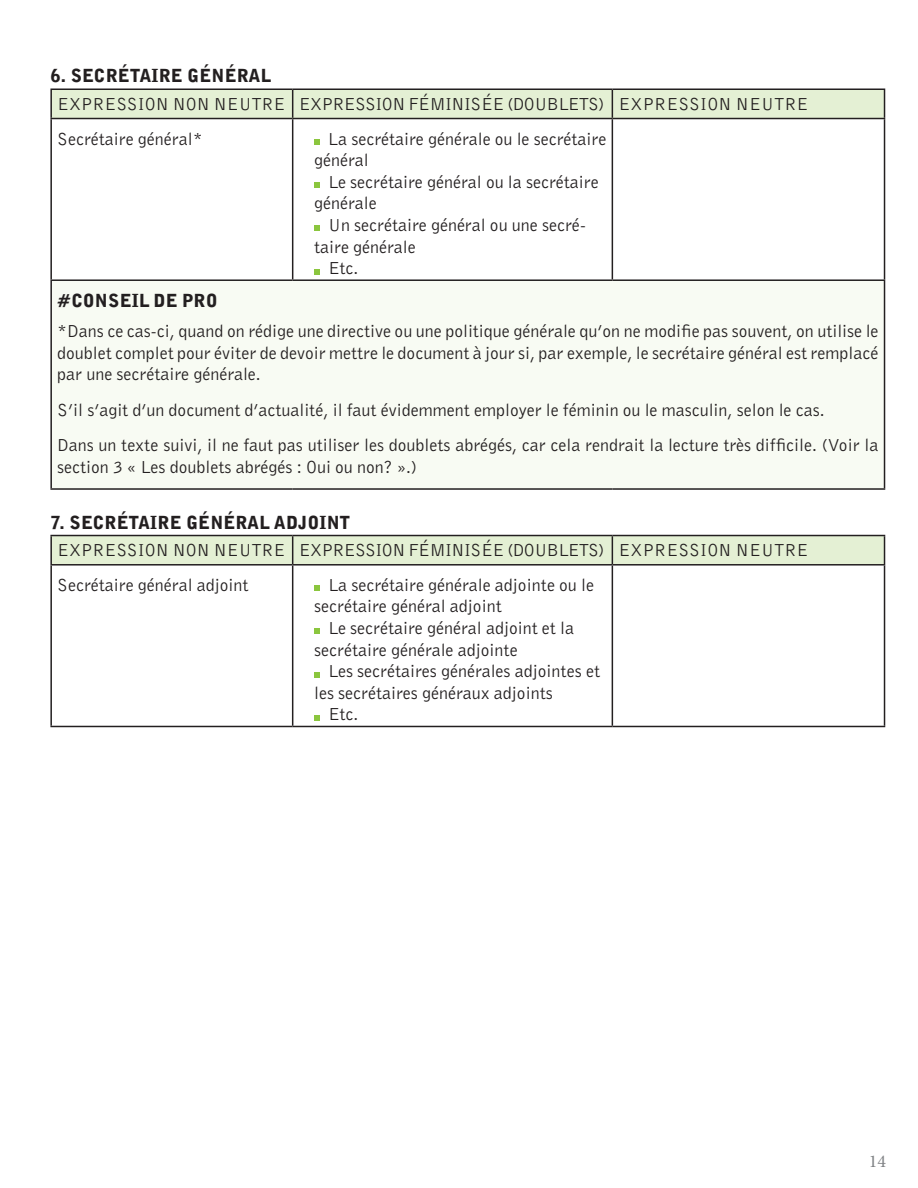
<style>
.page{position:relative;width:918px;height:1188px;background:#fff}
.page>*{position:absolute;margin:0;border:0;box-sizing:border-box;transform-origin:0 0}
.t1{font:18px/21.6px "Bell Gothic";color:#231f20}
.t2{font:900 18px "Bell Gothic";letter-spacing:.01em;color:#231f20}
.t3{font:18px "Minion Pro";color:#808285}
</style>
<div class="page">
<div style="left:51px;top:280px;width:834px;height:209px;background:#f8fbf3"></div>
<hr style="left:50px;top:89px;width:243px;height:1px;background:#231f20">
<hr style="left:50px;top:90px;width:2px;height:28px;background:#231f20">
<svg style="left:51px;top:89px;width:834px;height:29px;background:#dae5cb"></svg>
<hr style="left:50px;top:118px;width:243px;height:1px;background:#231f20">
<hr style="left:50px;top:119px;width:2px;height:160px;background:#231f20">
<hr style="left:293px;top:118px;width:319px;height:1px;background:#231f20">
<hr style="left:292px;top:119px;width:1px;height:160px;background:#231f20">
<hr style="left:612px;top:118px;width:273px;height:1px;background:#231f20">
<hr style="left:612px;top:119px;width:1px;height:160px;background:#231f20">
<hr style="left:884px;top:119px;width:1px;height:160px;background:#231f20">
<hr style="left:50px;top:279px;width:243px;height:2px;background:#231f20">
<hr style="left:50px;top:281px;width:2px;height:207px;background:#231f20">
<hr style="left:293px;top:279px;width:319px;height:2px;background:#231f20">
<hr style="left:612px;top:279px;width:273px;height:2px;background:#231f20">
<hr style="left:884px;top:281px;width:1px;height:207px;background:#231f20">
<hr style="left:50px;top:488px;width:243px;height:2px;background:#231f20">
<hr style="left:293px;top:488px;width:319px;height:2px;background:#231f20">
<hr style="left:612px;top:488px;width:273px;height:2px;background:#231f20">
<svg style="left:314px;top:139px;width:6px;height:6px"></svg>
<svg style="left:314px;top:183px;width:6px;height:5px"></svg>
<svg style="left:314px;top:226px;width:6px;height:5px"></svg>
<svg style="left:314px;top:269px;width:6px;height:5px"></svg>
<hr style="left:50px;top:535px;width:243px;height:1px;background:#231f20">
<hr style="left:50px;top:536px;width:2px;height:28px;background:#231f20">
<hr style="left:293px;top:535px;width:319px;height:1px;background:#231f20">
<hr style="left:612px;top:535px;width:273px;height:1px;background:#231f20">
<div style="left:51px;top:536px;width:834px;height:28px;background:#e4f0d4"></div>
<hr style="left:50px;top:564px;width:243px;height:2px;background:#231f20">
<hr style="left:50px;top:566px;width:2px;height:160px;background:#231f20">
<hr style="left:293px;top:564px;width:319px;height:2px;background:#231f20">
<hr style="left:292px;top:566px;width:1px;height:160px;background:#231f20">
<hr style="left:612px;top:564px;width:273px;height:2px;background:#231f20">
<hr style="left:612px;top:566px;width:1px;height:160px;background:#231f20">
<hr style="left:884px;top:566px;width:1px;height:160px;background:#231f20">
<hr style="left:50px;top:726px;width:243px;height:1px;background:#231f20">
<hr style="left:293px;top:726px;width:319px;height:1px;background:#231f20">
<hr style="left:612px;top:726px;width:273px;height:1px;background:#231f20">
<svg style="left:314px;top:586px;width:6px;height:5px"></svg>
<svg style="left:314px;top:629px;width:6px;height:5px"></svg>
<svg style="left:314px;top:672px;width:6px;height:5px"></svg>
<svg style="left:314px;top:715px;width:6px;height:5px"></svg>
<p class="t2" style="left:50px;top:64px;width:222px">6. SECRÉTAIRE GÉNÉRAL</p>
<p class="t1" style="left:57px;top:87px;width:753px;line-height:34.5px">EXPRESSION NON NEUTRE EXPRESSION FÉMINISÉE (DOUBLETS) EXPRESSION NEUTRE<br>Secrétaire général*</p>
<p class="t1" style="left:314px;top:127px;width:294px;text-indent:14px">La secrétaire générale ou le secrétaire général</p>
<p class="t1" style="left:314px;top:171px;width:286px;text-indent:14px">Le secrétaire général ou la secrétaire générale</p>
<p class="t1" style="left:328px;top:214px;width:260px">Un secrétaire général ou une secré-</p>
<p class="t1" style="left:314px;top:235px;width:103px">taire générale</p>
<p class="t1" style="left:328px;top:257px;width:32px">Etc.</p>
<p class="t2" style="left:57px;top:289px;width:162px">#CONSEIL DE PRO</p>
<p class="t1" style="left:57px;top:320px;width:823px;text-align:justify">*Dans ce cas-ci, quand on rédige une directive ou une politique générale qu’on ne modifie pas souvent, on utilise le doublet complet pour éviter de devoir mettre le document à jour si, par exemple, le secrétaire général est remplacé par une secrétaire générale.</p>
<p class="t1" style="left:57px;top:393px;width:823px;line-height:34.5px">S’il s’agit d’un document d’actualité, il faut évidemment employer le féminin ou le masculin, selon le cas.<br>Dans un texte suivi, il ne faut pas utiliser les doublets abrégés, car cela rendrait la lecture très difficile. (Voir la</p>
<p class="t1" style="left:57px;top:455px;width:361px">section 3 « Les doublets abrégés : Oui ou non? ».)</p>
<p class="t2" style="left:50px;top:511px;width:301px">7. SECRÉTAIRE GÉNÉRAL ADJOINT</p>
<p class="t1" style="left:57px;top:533px;width:753px;line-height:34.5px">EXPRESSION NON NEUTRE EXPRESSION FÉMINISÉE (DOUBLETS) EXPRESSION NEUTRE<br>Secrétaire général adjoint</p>
<p class="t1" style="left:314px;top:574px;width:281px;text-indent:14px">La secrétaire générale adjointe ou le secrétaire général adjoint</p>
<p class="t1" style="left:314px;top:617px;width:261px;text-indent:14px">Le secrétaire général adjoint et la secrétaire générale adjointe</p>
<p class="t1" style="left:328px;top:660px;width:274px">Les secrétaires générales adjointes et</p>
<p class="t1" style="left:314px;top:682px;width:240px">les secrétaires généraux adjoints</p>
<p class="t1" style="left:328px;top:703px;width:32px">Etc.</p>
<p class="t3" style="left:869px;top:1149px;width:19px">14</p>
</div>
